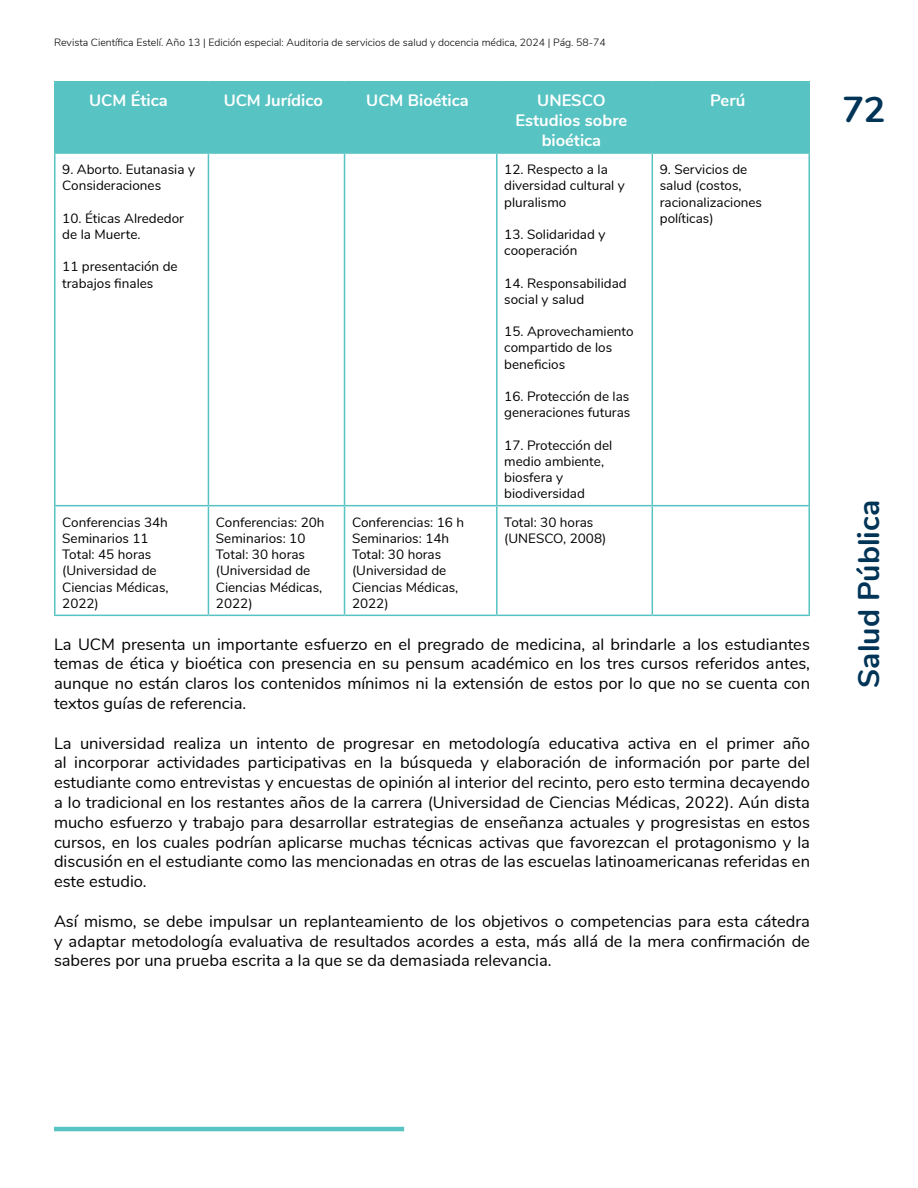
<style>
.page{position:relative;width:918px;height:1188px;background:#fff}
.page>*{position:absolute;margin:0;border:0;box-sizing:border-box;transform-origin:0 0}
.t1{font:700 36px "Nunito";color:#003457}
.t2{font:700 30px "Nunito";color:#003457}
.t3{font:16.5px/19.8px "Nunito";color:#000;text-align:justify}
.t4{font:700 16.5px/19.8px "Nunito";color:#fff;text-align:center}
.t5{font:13.5px/16.2px "Nunito";color:#000}
.t6{font:300 10.5px "Nunito";color:#000}
</style>
<div class="page">
<hr style="left:54px;top:1127px;width:350px;height:4px;background:#57c3c3">
<div style="left:56px;top:82px;width:752px;height:70px;background:#57c3c3"></div>
<hr style="left:54px;top:81px;width:154px;height:1px;background:#57c3c3">
<hr style="left:54px;top:82px;width:2px;height:70px;background:#57c3c3">
<hr style="left:208px;top:81px;width:137px;height:1px;background:#57c3c3">
<hr style="left:208px;top:82px;width:1px;height:70px;background:#57c3c3">
<hr style="left:345px;top:81px;width:152px;height:1px;background:#57c3c3">
<hr style="left:344px;top:82px;width:1px;height:70px;background:#57c3c3">
<hr style="left:497px;top:81px;width:155px;height:1px;background:#57c3c3">
<hr style="left:496px;top:82px;width:2px;height:70px;background:#57c3c3">
<hr style="left:652px;top:81px;width:158px;height:1px;background:#57c3c3">
<hr style="left:652px;top:82px;width:1px;height:70px;background:#57c3c3">
<hr style="left:808px;top:82px;width:2px;height:70px;background:#57c3c3">
<hr style="left:54px;top:152px;width:154px;height:2px;background:#57c3c3">
<hr style="left:54px;top:154px;width:2px;height:351px;background:#57c3c3">
<hr style="left:208px;top:152px;width:137px;height:2px;background:#57c3c3">
<hr style="left:208px;top:154px;width:1px;height:351px;background:#57c3c3">
<hr style="left:345px;top:152px;width:152px;height:2px;background:#57c3c3">
<hr style="left:344px;top:154px;width:1px;height:351px;background:#57c3c3">
<hr style="left:497px;top:152px;width:155px;height:2px;background:#57c3c3">
<hr style="left:496px;top:154px;width:2px;height:351px;background:#57c3c3">
<hr style="left:652px;top:152px;width:158px;height:2px;background:#57c3c3">
<hr style="left:652px;top:154px;width:1px;height:351px;background:#57c3c3">
<hr style="left:808px;top:154px;width:2px;height:351px;background:#57c3c3">
<hr style="left:54px;top:505px;width:154px;height:1px;background:#57c3c3">
<hr style="left:54px;top:506px;width:2px;height:109px;background:#57c3c3">
<hr style="left:208px;top:505px;width:137px;height:1px;background:#57c3c3">
<hr style="left:208px;top:506px;width:1px;height:109px;background:#57c3c3">
<hr style="left:345px;top:505px;width:152px;height:1px;background:#57c3c3">
<hr style="left:344px;top:506px;width:1px;height:109px;background:#57c3c3">
<hr style="left:497px;top:505px;width:155px;height:1px;background:#57c3c3">
<hr style="left:496px;top:506px;width:2px;height:109px;background:#57c3c3">
<hr style="left:652px;top:505px;width:158px;height:1px;background:#57c3c3">
<hr style="left:652px;top:506px;width:1px;height:109px;background:#57c3c3">
<hr style="left:808px;top:506px;width:2px;height:109px;background:#57c3c3">
<hr style="left:54px;top:615px;width:154px;height:1px;background:#57c3c3">
<hr style="left:208px;top:615px;width:137px;height:1px;background:#57c3c3">
<hr style="left:345px;top:615px;width:152px;height:1px;background:#57c3c3">
<hr style="left:497px;top:615px;width:155px;height:1px;background:#57c3c3">
<hr style="left:652px;top:615px;width:158px;height:1px;background:#57c3c3">
<p class="t6" style="left:54px;top:34px;width:553px">Revista Científica Estelí. Año 13 | Edición especial: Auditoria de servicios de salud y docencia médica, 2024 | Pág. 58-74</p>
<p class="t4" style="left:89px;top:89px;width:80px">UCM Ética</p>
<p class="t4" style="left:224px;top:89px;width:101px">UCM Jurídico</p>
<p class="t4" style="left:366px;top:89px;width:104px">UCM Bioética</p>
<p class="t4" style="left:516px;top:89px;width:113px">UNESCO<br>Estudios sobre bioética</p>
<p class="t4" style="left:710px;top:89px;width:37px">Perú</p>
<p class="t5" style="left:62px;top:161px;width:134px">9. Aborto. Eutanasia y<br>Consideraciones</p>
<p class="t5" style="left:62px;top:209px;width:123px">10. Éticas Alrededor de la Muerte.</p>
<p class="t5" style="left:62px;top:258px;width:117px">11 presentación de trabajos finales</p>
<p class="t5" style="left:504px;top:161px;width:122px">12. Respecto a la diversidad cultural y pluralismo</p>
<p class="t5" style="left:504px;top:225px;width:103px">13. Solidaridad y cooperación</p>
<p class="t5" style="left:504px;top:274px;width:124px">14. Responsabilidad social y salud</p>
<p class="t5" style="left:504px;top:323px;width:131px">15. Aprovechamiento compartido de los beneficios</p>
<p class="t5" style="left:504px;top:387px;width:128px">16. Protección de las generaciones futuras</p>
<p class="t5" style="left:504px;top:436px;width:109px">17. Protección del medio ambiente, biosfera y biodiversidad</p>
<p class="t5" style="left:660px;top:161px;width:104px">9. Servicios de salud (costos, racionalizaciones políticas)</p>
<p class="t5" style="left:62px;top:513px;width:108px">Conferencias 34h<br>Seminarios 11<br>Total: 45 horas (Universidad de<br>Ciencias Médicas,<br>2022)</p>
<p class="t5" style="left:216px;top:513px;width:110px">Conferencias: 20h<br>Seminarios: 10<br>Total: 30 horas (Universidad de<br>Ciencias Médicas,<br>2022)</p>
<p class="t5" style="left:352px;top:513px;width:114px">Conferencias: 16 h<br>Seminarios: 14h<br>Total: 30 horas (Universidad de<br>Ciencias Médicas,<br>2022)</p>
<p class="t5" style="left:504px;top:513px;width:104px">Total: 30 horas (UNESCO, 2008)</p>
<p class="t3" style="left:54px;top:633px;width:758px">La UCM presenta un importante esfuerzo en el pregrado de medicina, al brindarle a los estudiantes temas de ética y bioética con presencia en su pensum académico en los tres cursos referidos antes, aunque no están claros los contenidos mínimos ni la extensión de estos por lo que no se cuenta con textos guías de referencia.</p>
<p class="t3" style="left:54px;top:732px;width:758px">La universidad realiza un intento de progresar en metodología educativa activa en el primer año al incorporar actividades participativas en la búsqueda y elaboración de información por parte del estudiante como entrevistas y encuestas de opinión al interior del recinto, pero esto termina decayendo a lo tradicional en los restantes años de la carrera (Universidad de Ciencias Médicas, 2022). Aún dista mucho esfuerzo y trabajo para desarrollar estrategias de enseñanza actuales y progresistas en estos cursos, en los cuales podrían aplicarse muchas técnicas activas que favorezcan el protagonismo y la discusión en el estudiante como las mencionadas en otras de las escuelas latinoamericanas referidas en este estudio.</p>
<p class="t3" style="left:54px;top:910px;width:758px">Así mismo, se debe impulsar un replanteamiento de los objetivos o competencias para esta cátedra y adaptar metodología evaluativa de resultados acordes a esta, más allá de la mera confirmación de saberes por una prueba escrita a la que se da demasiada relevancia.</p>
<h1 class="t1" style="left:842px;top:83px;width:45px">72</h1>
<h2 class="t2" style="left:847px;top:688px;width:189px;rotate:-90deg">Salud Pública</h2>
</div>
